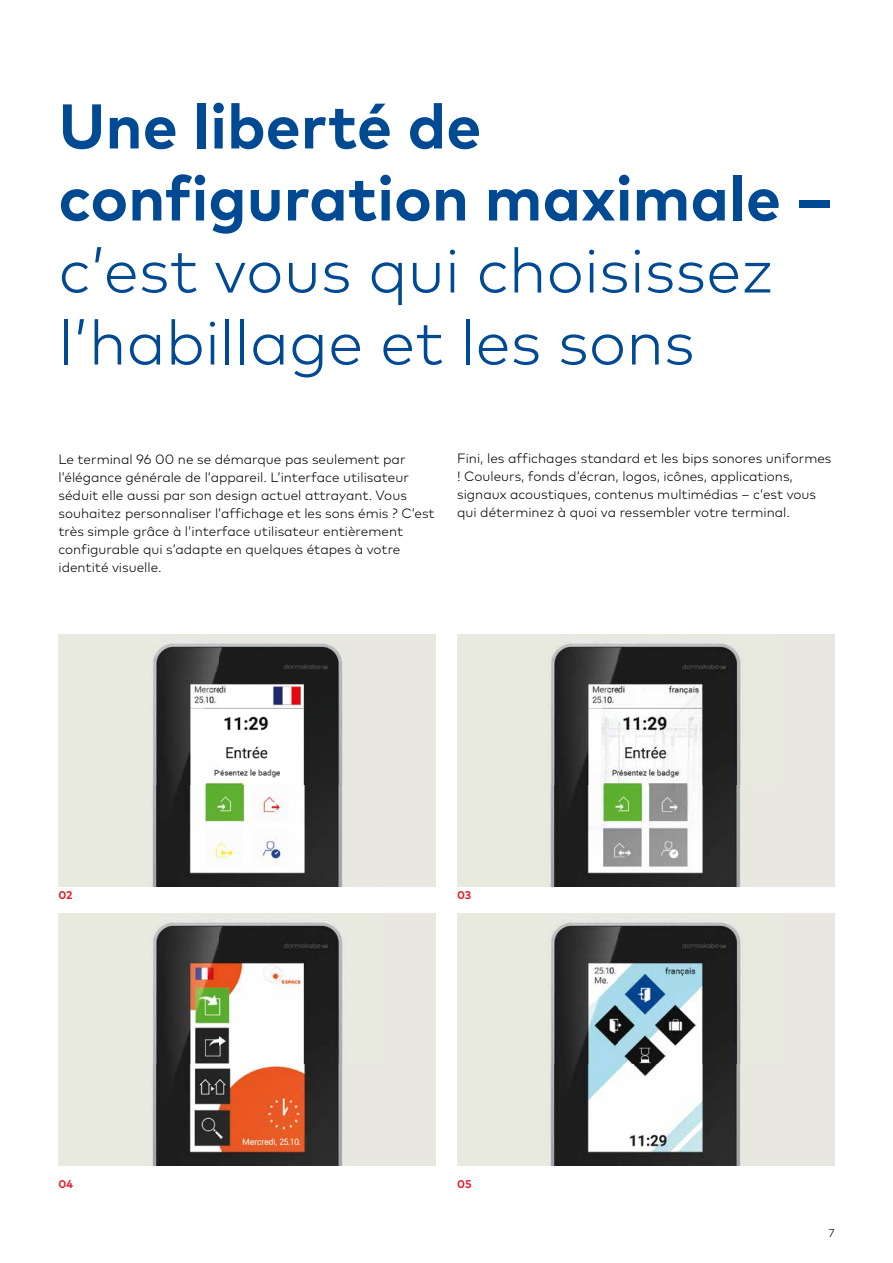
<style>
.page{position:relative;width:893px;height:1263px;background:#fff}
.page>*{position:absolute;margin:0;border:0;box-sizing:border-box;transform-origin:0 0}
.t1{font:300 63px/72px "Mark Pro";color:#004993}
.t2{font:700 63px/72px "Mark Pro";color:#004993}
.t3{font:300 13.5px/18px "Mark Pro";color:#000}
.t4{font:700 11.25px "Mark Pro";letter-spacing:-.005em;color:#e5202e}
.t5{font:300 11.25px "Mark Pro";color:#000}
</style>
<div class="page">
<img style="left:58px;top:886px;width:324px;height:1px">
<img style="left:58px;top:634px;width:378px;height:252px">
<img style="left:457px;top:886px;width:324px;height:1px">
<img style="left:457px;top:634px;width:377px;height:252px">
<img style="left:58px;top:1165px;width:324px;height:1px">
<img style="left:58px;top:913px;width:378px;height:252px">
<img style="left:457px;top:1165px;width:324px;height:1px">
<img style="left:457px;top:913px;width:377px;height:252px">
<h1 class="t2" style="left:58px;top:85px;width:776px">Une liberté de configuration maximale –</h1>
<h1 class="t1" style="left:58px;top:229px;width:717px">c’est vous qui choisissez l’habillage et les sons</h1>
<p class="t3" style="left:58px;top:449px;width:378px">Le terminal 96 00 ne se démarque pas seulement par l’élégance générale de l’appareil. L’interface utilisateur séduit elle aussi par son design actuel attrayant. Vous souhaitez personnaliser l’affichage et les sons émis ? C’est très simple grâce à l’interface utilisateur entièrement configurable qui s’adapte en quelques étapes à votre identité visuelle.</p>
<p class="t3" style="left:457px;top:449px;width:376px">Fini, les affichages standard et les bips sonores uniformes ! Couleurs, fonds d’écran, logos, icônes, applications, signaux acoustiques, contenus multimédias – c’est vous qui déterminez à quoi va ressembler votre terminal.</p>
<p class="t4" style="left:58px;top:887px;width:16px">02</p>
<p class="t4" style="left:457px;top:887px;width:16px">03</p>
<p class="t4" style="left:58px;top:1175px;width:16px">04</p>
<p class="t4" style="left:457px;top:1175px;width:16px">05</p>
<p class="t5" style="left:828px;top:1224px;width:8px">7</p>
</div>
